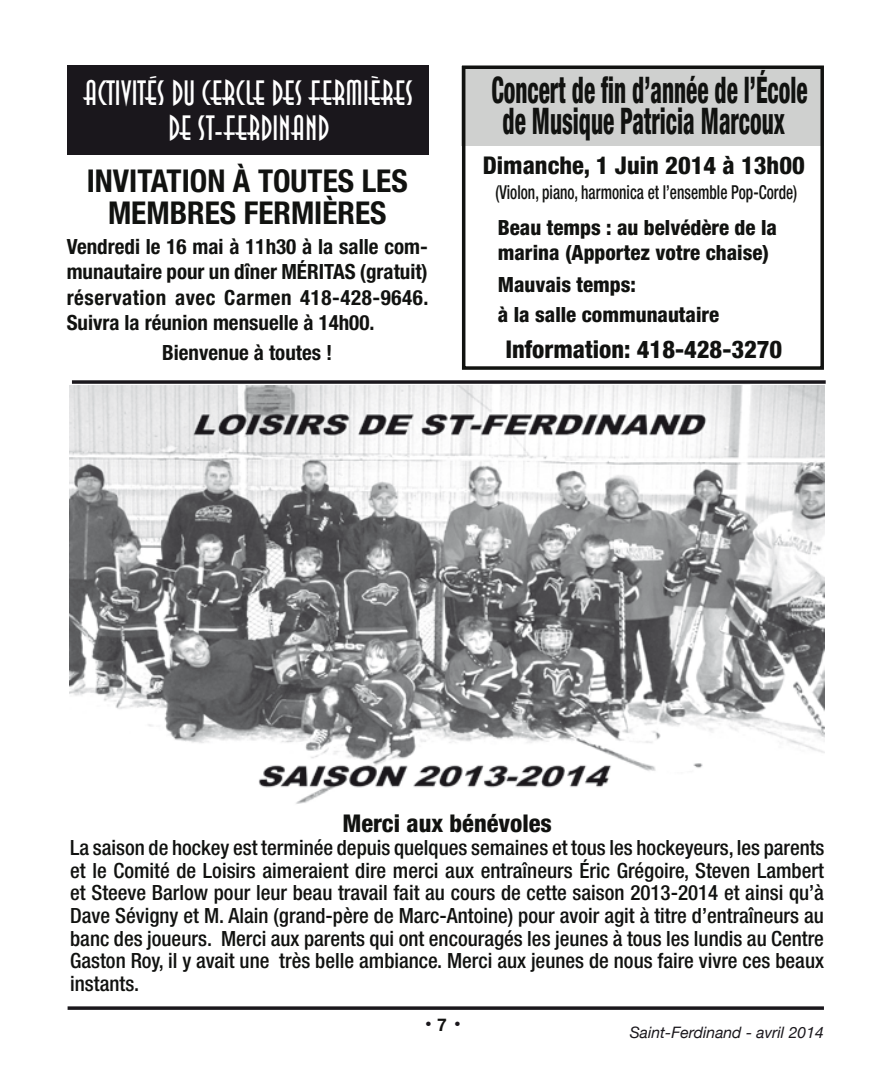
<style>
.page{position:relative;width:882px;height:1071px;background:#fff}
.page>*{position:absolute;margin:0;border:0;box-sizing:border-box;transform-origin:0 0}
.t1{font:800 condensed 36.75px/31.5px "Helvetica Neue";color:#111210;text-align:center;scale:.63 1}
.t2{font:35px/35px "Anna";color:#fff;text-align:center}
.t3{font:700 condensed 31.5px/31.5px "Helvetica Neue";color:#111210;text-align:center}
.t4{font:800 condensed 24.5px "Helvetica Neue";color:#111210}
.t5{font:500 condensed 21px/22.8px "Helvetica Neue";color:#111210;text-align:justify}
.t6{font:700 condensed 21px/25.2px "Helvetica Neue";color:#111210;text-align:justify}
.t7{font:800 condensed 21px/25.2px "Helvetica Neue";color:#111210}
.t8{font:500 condensed 19.25px "Helvetica Neue";color:#111210;scale:.8 1}
.t9{font:700 17.5px "Helvetica Neue";color:#111210}
.t10{font:italic 15.75px "Helvetica Neue";color:#1a171c}
.t11{font:15.75px "Times";color:#1a171c}
</style>
<div class="page">
<div style="left:461px;top:66px;width:363px;height:80px;background:#cfd0cf"></div>
<div style="left:462px;top:65px;width:362px;height:305px;border:3px solid #111210"></div>
<svg style="left:68px;top:1006px;width:756px;height:4px;background:#363338"></svg>
<img style="left:69px;top:386px;width:756px;height:418px">
<svg style="left:72px;top:380px;width:754px;height:4px;background:#363338"></svg>
<div style="left:68px;top:65px;width:361px;height:90px;background:#1a171c"></div>
<h2 class="t2" style="left:84px;top:77px;width:331px">ACTIVITÉS DU CERCLE DES FERMIÈRES<br>DE ST-FERDINAND</h2>
<h3 class="t3" style="left:87px;top:165px;width:322px">INVITATION À TOUTES LES<br>MEMBRES FERMIÈRES</h3>
<p class="t6" style="left:67px;top:234px;width:363px">Vendredi le 16 mai à 11h30 à la salle com&shy;munautaire pour un dîner MÉRITAS (gratuit) réservation avec Carmen 418-428-9646.<br>Suivra la réunion mensuelle à 14h00.</p>
<p class="t6" style="left:162px;top:340px;width:172px">Bienvenue à toutes !</p>
<h1 class="t1" style="left:491px;top:73px;width:504px">Concert de fin d’année de l’École de Musique Patricia Marcoux</h1>
<p class="t4" style="left:483px;top:150px;width:323px">Dimanche, 1 Juin 2014 à 13h00</p>
<p class="t8" style="left:496px;top:181px;width:379px">(Violon, piano, harmonica et l’ensemble Pop-Corde)</p>
<p class="t7" style="left:498px;top:215px;width:281px">Beau temps : au belvédère de la marina (Apportez votre chaise)</p>
<p class="t7" style="left:498px;top:270px;width:223px;line-height:29.4px">Mauvais temps:<br>à la salle communautaire</p>
<p class="t4" style="left:505px;top:334px;width:278px">Information: 418-428-3270</p>
<p class="t4" style="left:342px;top:808px;width:211px">Merci aux bénévoles</p>
<p class="t5" style="left:70px;top:836px;width:756px">La saison de hockey est terminée depuis quelques semaines et tous les hockeyeurs, les parents et le Comité de Loisirs aimeraient dire merci aux entraîneurs Éric Grégoire, Steven Lambert et Steeve Barlow pour leur beau travail fait au cours de cette saison 2013-2014 et ainsi qu’à Dave Sévigny et M. Alain (grand-père de Marc-Antoine) pour avoir agit à titre d’entraîneurs au banc des joueurs. Merci aux parents qui ont encouragés les jeunes à tous les lundis au Centre Gaston Roy, il y avait une très belle ambiance. Merci aux jeunes de nous faire vivre ces beaux instants.</p>
<p class="t9" style="left:437px;top:1014px;width:11px">7</p>
<p class="t11" style="left:426px;top:1009px;width:36px">• •</p>
<p class="t10" style="left:630px;top:1023px;width:196px">Saint-Ferdinand - avril 2014</p>
</div>
